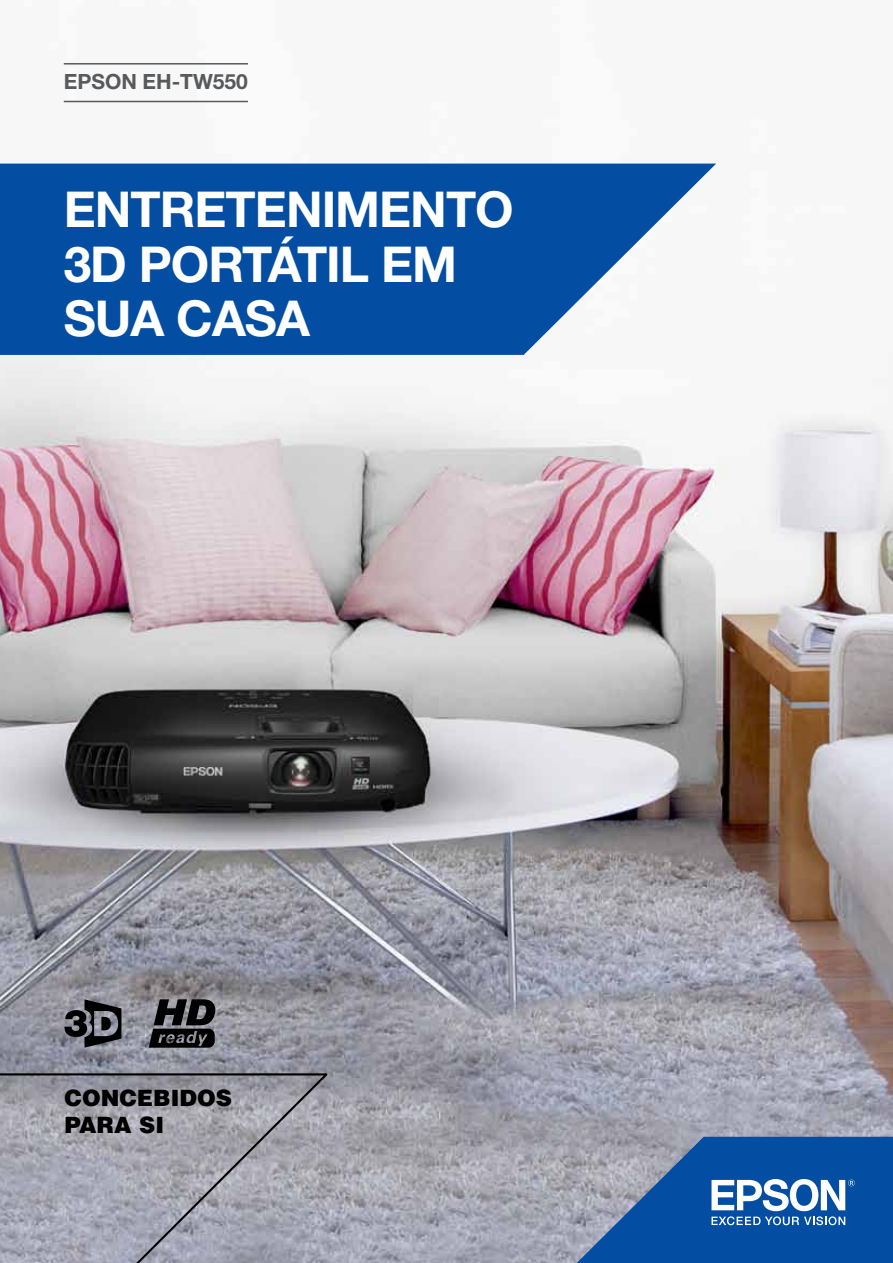
<style>
.page{position:relative;width:893px;height:1263px;background:#fff}
.page>*{position:absolute;margin:0;border:0;box-sizing:border-box;transform-origin:0 0}
.t1{font:700 49.5px/54.9px "Helvetica Neue LT Pro";letter-spacing:-.02em;color:#fff}
.t2{font:900 22.5px/27px "Helvetica";color:#000}
.t3{font:700 21px "Helvetica Neue LT Pro";color:#58595b}
</style>
<div class="page">
<img style="left:0;top:63px;width:893px;height:1200px">
<svg style="left:0;top:1072px;width:332px;height:191px;background:#a0a1ab"></svg>
<svg style="left:577px;top:1137px;width:316px;height:126px;background:#336bab"></svg>
<hr style="left:64px;top:63px;width:184px;height:2px;background:#58595b">
<hr style="left:64px;top:101px;width:184px;height:1px;background:#58595b">
<svg style="left:149px;top:999px;width:66px;height:49px;background:#38383b"></svg>
<svg style="left:64px;top:999px;width:57px;height:49px;background:#53545a"></svg>
<svg style="left:0;top:164px;width:716px;height:191px;background:#2364ad"></svg>
<p class="t3" style="left:64px;top:69px;width:186px">EPSON EH-TW550</p>
<p class="t1" style="left:64px;top:180px;width:448px">ENTRETENIMENTO<br>3D PORTÁTIL EM<br>SUA CASA</p>
<p class="t2" style="left:64px;top:1083px;width:169px">CONCEBIDOS<br>PARA SI</p>
</div>
